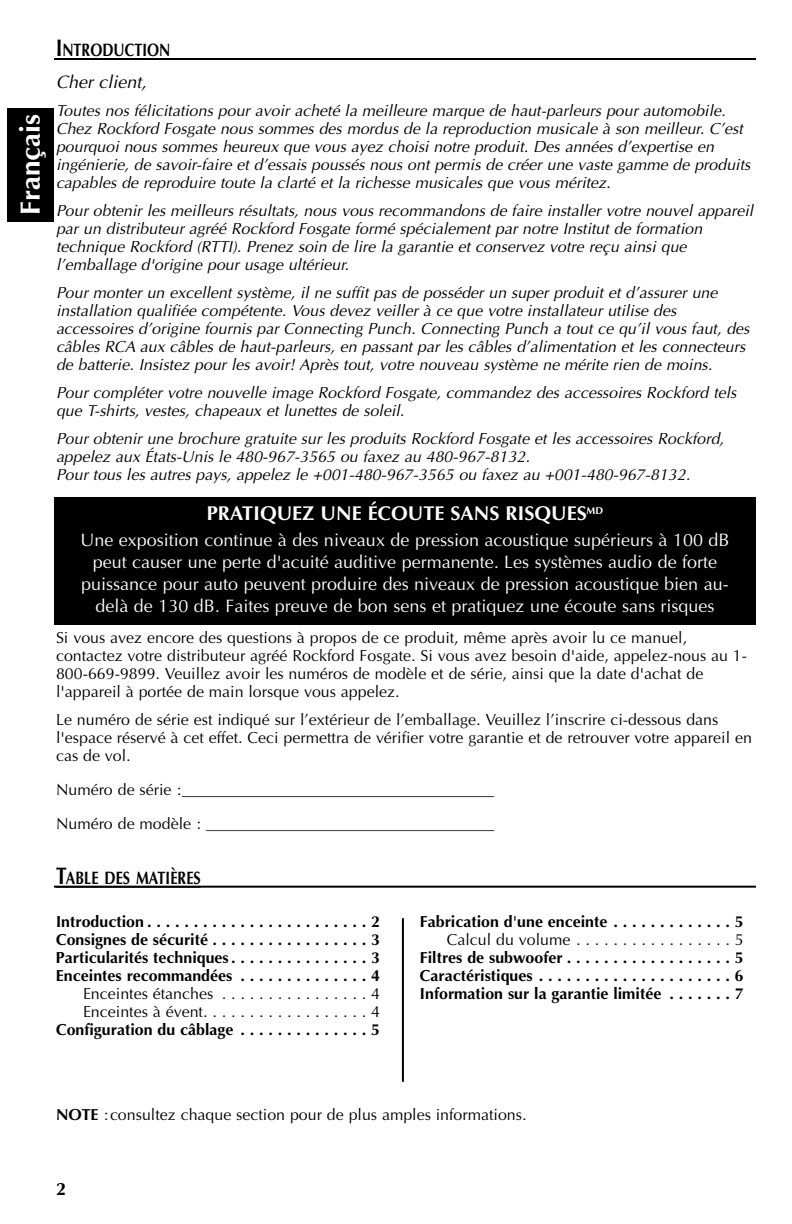
<style>
.page{position:relative;width:792px;height:1224px;background:#fff}
.page>*{position:absolute;margin:0;border:0;box-sizing:border-box;transform-origin:0 0}
.t1{font:700 28px "Optima";color:#fff}
.t2{font:700 20px "Optima";color:#fff}
.t3{font:18px/22px "Optima";color:#fff;text-align:center}
.t4{font:700 18px "Optima";color:#000;scale:.8 1}
.t5{font:italic 18px "Optima";color:#000}
.t6{font:700 18px "Optima";color:#000}
.t7{font:italic 16px/18px "Optima";color:#000}
.t8{font:16px/18px "Optima";color:#000}
.t9{font:700 16px/18px "Optima";color:#000;text-align:justify}
.s1{font-size:24px}
.s2{font-weight:700}
</style>
<div class="page">
<div style="left:8px;top:108px;width:46px;height:114px;background:#000"></div>
<hr style="left:54px;top:58px;width:702px;height:2px;background:#000">
<hr style="left:54px;top:886px;width:702px;height:2px;background:#000">
<svg style="left:136px;top:887px;width:22px;height:1px"></svg>
<div style="left:54px;top:497px;width:702px;height:128px;background:#000"></div>
<hr style="left:402px;top:918px;width:2px;height:164px;background:#000">
<h1 class="t1" style="left:19px;top:215px;width:103px;rotate:-90deg">Français</h1>
<p class="t4" style="left:56px;top:43px;width:144px"><span class="s1">I</span>NTRODUCTION</p>
<p class="t5" style="left:56px;top:74px;width:92px">Cher client,</p>
<p class="t7" style="left:56px;top:103px;width:696px">Toutes nos félicitations pour avoir acheté la meilleure marque de haut-parleurs pour automobile.<br>Chez Rockford Fosgate nous sommes des mordus de la reproduction musicale à son meilleur. C’est pourquoi nous sommes heureux que vous ayez choisi notre produit. Des années d’expertise en ingénierie, de savoir-faire et d’essais poussés nous ont permis de créer une vaste gamme de produits capables de reproduire toute la clarté et la richesse musicales que vous méritez.</p>
<p class="t7" style="left:56px;top:203px;width:699px">Pour obtenir les meilleurs résultats, nous vous recommandons de faire installer votre nouvel appareil par un distributeur agréé Rockford Fosgate formé spécialement par notre Institut de formation technique Rockford (RTTI). Prenez soin de lire la garantie et conservez votre reçu ainsi que l’emballage d'origine pour usage ultérieur.</p>
<p class="t7" style="left:56px;top:285px;width:695px">Pour monter un excellent système, il ne suffit pas de posséder un super produit et d’assurer une installation qualifiée compétente. Vous devez veiller à ce que votre installateur utilise des accessoires d’origine fournis par Connecting Punch. Connecting Punch a tout ce qu’il vous faut, des câbles RCA aux câbles de haut-parleurs, en passant par les câbles d’alimentation et les connecteurs de batterie. Insistez pour les avoir! Après tout, votre nouveau système ne mérite rien de moins.</p>
<p class="t7" style="left:56px;top:385px;width:682px">Pour compléter votre nouvelle image Rockford Fosgate, commandez des accessoires Rockford tels que T-shirts, vestes, chapeaux et lunettes de soleil.</p>
<p class="t7" style="left:56px;top:431px;width:670px">Pour obtenir une brochure gratuite sur les produits Rockford Fosgate et les accessoires Rockford, appelez aux États-Unis le 480-967-3565 ou faxez au 480-967-8132.<br>Pour tous les autres pays, appelez le +001-480-967-3565 ou faxez au +001-480-967-8132.</p>
<p class="t2" style="left:207px;top:505px;width:398px">PRATIQUEZ UNE ÉCOUTE SANS RISQUES<sup>MD</sup></p>
<p class="t3" style="left:80px;top:531px;width:651px">Une exposition continue à des niveaux de pression acoustique supérieurs à 100 dB peut causer une perte d'acuité auditive permanente. Les systèmes audio de forte puissance pour auto peuvent produire des niveaux de pression acoustique bien au&shy;delà de 130 dB. Faites preuve de bon sens et pratiquez une écoute sans risques</p>
<p class="t8" style="left:56px;top:630px;width:693px">Si vous avez encore des questions à propos de ce produit, même après avoir lu ce manuel, contactez votre distributeur agréé Rockford Fosgate. Si vous avez besoin d'aide, appelez-nous au 1- 800-669-9899. Veuillez avoir les numéros de modèle et de série, ainsi que la date d'achat de l'appareil à portée de main lorsque vous appelez.</p>
<p class="t8" style="left:56px;top:712px;width:697px">Le numéro de série est indiqué sur l’extérieur de l’emballage. Veuillez l’inscrire ci-dessous dans l'espace réservé à cet effet. Ceci permettra de vérifier votre garantie et de retrouver votre appareil en cas de vol.</p>
<p class="t8" style="left:56px;top:774px;width:440px;line-height:34px">Numéro de série :_______________________________________<br>Numéro de modèle : ____________________________________</p>
<p class="t4" style="left:56px;top:870px;width:183px"><span class="s1">T</span>ABLE DES MATIÈRES</p>
<p class="t9" style="left:56px;top:914px;width:325px">Introduction . . . . . . . . . . . . . . . . . . . . . . . . 2<br>Consignes de sécurité . . . . . . . . . . . . . . . . . 3<br>Particularités techniques. . . . . . . . . . . . . . . 3<br>Enceintes recommandées . . . . . . . . . . . . . . 4</p>
<p class="t8" style="left:83px;top:986px;width:298px">Enceintes étanches . . . . . . . . . . . . . . . . 4<br>Enceintes à évent. . . . . . . . . . . . . . . . . . 4</p>
<p class="t9" style="left:56px;top:1022px;width:325px">Configuration du câblage . . . . . . . . . . . . . . 5</p>
<p class="t9" style="left:420px;top:914px;width:325px">Fabrication d'une enceinte . . . . . . . . . . . . . 5</p>
<p class="t8" style="left:447px;top:932px;width:298px">Calcul du volume . . . . . . . . . . . . . . . . . 5</p>
<p class="t9" style="left:420px;top:950px;width:325px">Filtres de subwoofer . . . . . . . . . . . . . . . . . . 5<br>Caractéristiques . . . . . . . . . . . . . . . . . . . . . 6<br>Information sur la garantie limitée . . . . . . . 7</p>
<p class="t8" style="left:56px;top:1107px;width:472px"><span class="s2">NOTE</span> :consultez chaque section pour de plus amples informations.</p>
<p class="t6" style="left:56px;top:1181px;width:12px">2</p>
</div>
